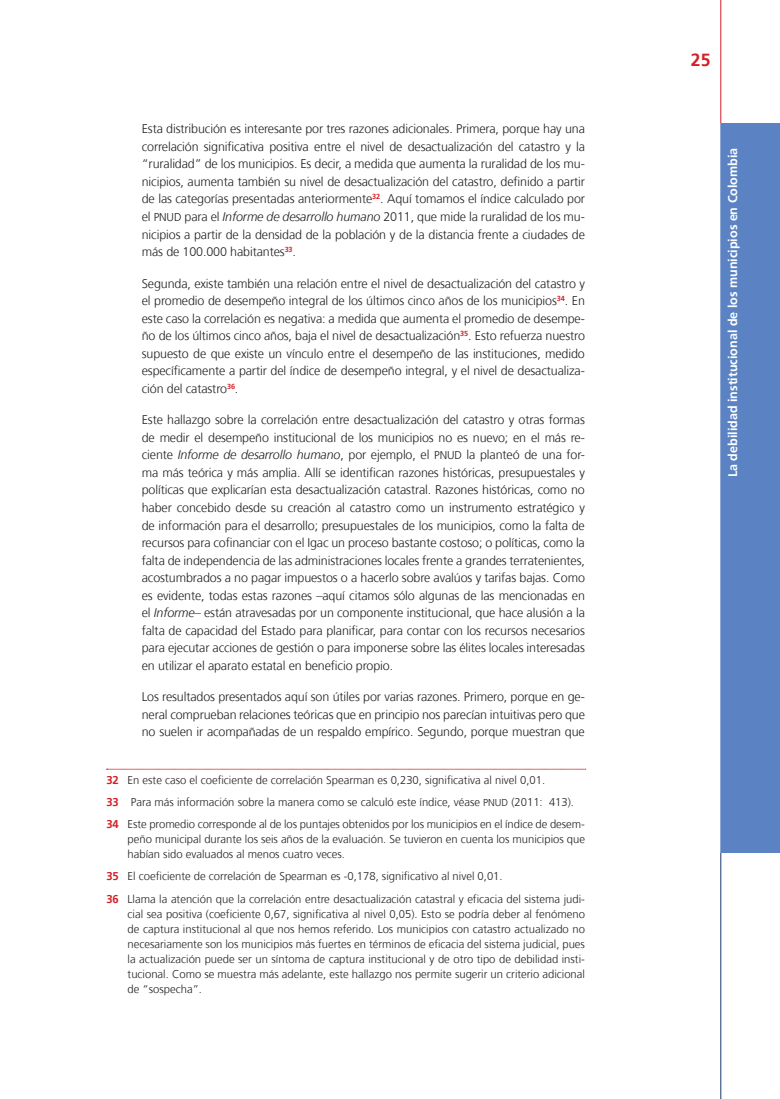
<style>
.page{position:relative;width:780px;height:1099px;background:#fff}
.page>*{position:absolute;margin:0;border:0;box-sizing:border-box;transform-origin:0 0}
.t1{font:700 17.5px "Frutiger";color:#d61f25}
.t2{font:300 12.5px/17.5px "Frutiger";letter-spacing:-.01em;color:#231f20;text-align:justify}
.t3{font:700 12.5px "Frutiger";color:#fff}
.t4{font:300 11.25px/15px "Frutiger";color:#231f20}
.s1{font-size:11.25px}
.s2{font-style:italic}
.s3{font-weight:700;color:#d61f25}
.s4{font-size:10px}
</style>
<div class="page">
<div style="left:720px;top:123px;width:60px;height:729px;background:#5b83c3"></div>
<hr style="left:720px;top:0;width:1px;height:123px;background:#d61f25">
<hr style="left:720px;top:852px;width:1px;height:246px;background:#16346b">
<svg style="left:106px;top:769px;width:479px;height:1px"></svg>
<p class="t2" style="left:142px;top:121px;width:444px">Esta distribución es interesante por tres razones adicionales. Primera, porque hay una correlación significativa positiva entre el nivel de desactualización del catastro y la “ruralidad” de los municipios. Es decir, a medida que aumenta la ruralidad de los mu&shy;nicipios, aumenta también su nivel de desactualización del catastro, definido a partir de las categorías presentadas anteriormente<sup>32</sup>. Aquí tomamos el índice calculado por el <span class="s1">PNUD</span> para el <span class="s2">Informe de desarrollo humano</span> 2011, que mide la ruralidad de los mu&shy;nicipios a partir de la densidad de la población y de la distancia frente a ciudades de más de 100.000 habitantes<sup>33</sup>.</p>
<p class="t2" style="left:142px;top:275px;width:444px">Segunda, existe también una relación entre el nivel de desactualización del catastro y el promedio de desempeño integral de los últimos cinco años de los municipios<sup>34</sup>. En este caso la correlación es negativa: a medida que aumenta el promedio de desempe&shy;ño de los últimos cinco años, baja el nivel de desactualización<sup>35</sup>. Esto refuerza nuestro supuesto de que existe un vínculo entre el desempeño de las instituciones, medido específicamente a partir del índice de desempeño integral, y el nivel de desactualiza&shy;ción del catastro<sup>36</sup>.</p>
<p class="t2" style="left:142px;top:411px;width:444px">Este hallazgo sobre la correlación entre desactualización del catastro y otras formas de medir el desempeño institucional de los municipios no es nuevo; en el más re&shy;ciente <span class="s2">Informe de desarrollo humano</span>, por ejemplo, el <span class="s1">PNUD</span> la planteó de una for&shy;ma más teórica y más amplia. Allí se identifican razones históricas, presupuestales y políticas que explicarían esta desactualización catastral. Razones históricas, como no haber concebido desde su creación al catastro como un instrumento estratégico y de información para el desarrollo; presupuestales de los municipios, como la falta de recursos para cofinanciar con el Igac un proceso bastante costoso; o políticas, como la falta de independencia de las administraciones locales frente a grandes terratenientes, acostumbrados a no pagar impuestos o a hacerlo sobre avalúos y tarifas bajas. Como es evidente, todas estas razones –aquí citamos sólo algunas de las mencionadas en el <span class="s2">Informe</span>– están atravesadas por un componente institucional, que hace alusión a la falta de capacidad del Estado para planificar, para contar con los recursos necesarios para ejecutar acciones de gestión o para imponerse sobre las élites locales interesadas en utilizar el aparato estatal en beneficio propio.</p>
<p class="t2" style="left:142px;top:688px;width:444px">Los resultados presentados aquí son útiles por varias razones. Primero, porque en ge&shy;neral comprueban relaciones teóricas que en principio nos parecían intuitivas pero que no suelen ir acompañadas de un respaldo empírico. Segundo, porque muestran que</p>
<p class="t4" style="left:106px;top:769px;width:480px;line-height:22.1px"><span class="s3">32</span> En este caso el coeficiente de correlación Spearman es 0,230, significativa al nivel 0,01.<br><span class="s3">33</span> Para más información sobre la manera como se calculó este índice, véase <span class="s4">PNUD</span> (2011: 413).<br><span class="s3">34</span> Este promedio corresponde al de los puntajes obtenidos por los municipios en el índice de desem-</p>
<p class="t4" style="left:128px;top:832px;width:459px">peño municipal durante los seis años de la evaluación. Se tuvieron en cuenta los municipios que habían sido evaluados al menos cuatro veces.</p>
<p class="t4" style="left:106px;top:865px;width:480px;line-height:22.1px"><span class="s3">35</span> El coeficiente de correlación de Spearman es -0,178, significativo al nivel 0,01.<br><span class="s3">36</span> Llama la atención que la correlación entre desactualización catastral y eficacia del sistema judi-</p>
<p class="t4" style="left:128px;top:906px;width:459px;text-align:justify">cial sea positiva (coeficiente 0,67, significativa al nivel 0,05). Esto se podría deber al fenómeno de captura institucional al que nos hemos referido. Los municipios con catastro actualizado no necesariamente son los municipios más fuertes en términos de eficacia del sistema judicial, pues la actualización puede ser un síntoma de captura institucional y de otro tipo de debilidad insti&shy;tucional. Como se muestra más adelante, este hallazgo nos permite sugerir un criterio adicional de “sospecha”.</p>
<h1 class="t1" style="left:691px;top:50px;width:21px">25</h1>
<p class="t3" style="left:725px;top:477px;width:331px;rotate:-90deg">La debilidad institucional de los municipios en Colombia</p>
</div>
